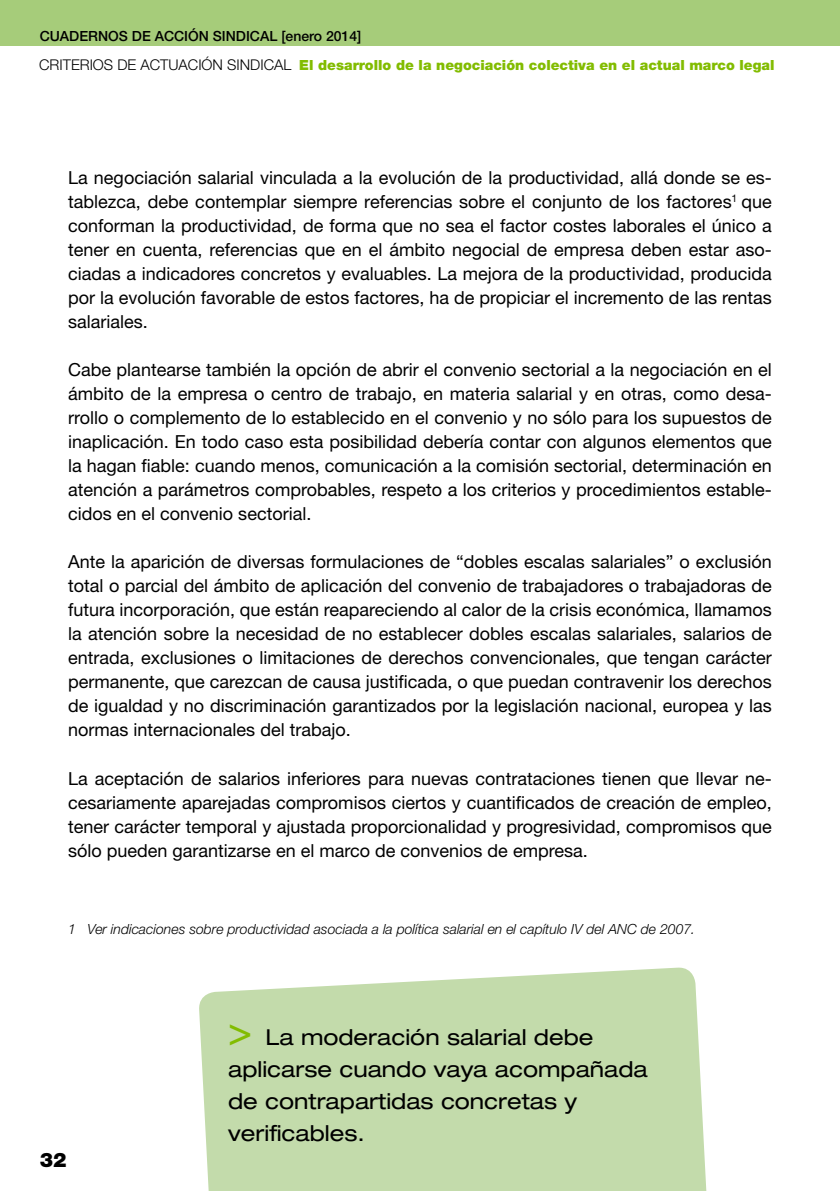
<style>
.page{position:relative;width:840px;height:1191px;background:#fff}
.page>*{position:absolute;margin:0;border:0;box-sizing:border-box;transform-origin:0 0}
.t1{font:expanded 22px/32px "Helvetica Neue";color:#000}
.t2{font:900 20px "Helvetica Neue";color:#000}
.t3{font:18px/24px "Helvetica Neue";color:#000;text-align:justify}
.t4{font:italic 300 14px "Helvetica Neue";color:#000}
.t5{font:900 14px "Helvetica Neue";color:#82bc00}
.t6{font:500 14px "Helvetica Neue";color:#000}
.s1{font-weight:300;font-size:14.8px;color:#000}
.s2{font-size:40px;color:#82bc00}
</style>
<div class="page">
<div style="left:0;top:0;width:839px;height:45px;background:#a6cc7a"></div>
<svg style="left:199px;top:967px;width:508px;height:224px;background:#c7ddb1"></svg>
<p class="t6" style="left:40px;top:28px;width:323px">CUADERNOS DE ACCIÓN SINDICAL [enero 2014]</p>
<p class="t5" style="left:39px;top:57px;width:736px"><span class="s1">CRITERIOS DE ACTUACIÓN SINDICAL</span> El desarrollo de la negociación colectiva en el actual marco legal</p>
<p class="t3" style="left:68px;top:166px;width:705px">La negociación salarial vinculada a la evolución de la productividad, allá donde se es&shy;tablezca, debe contemplar siempre referencias sobre el conjunto de los factores<sup>1</sup> que conforman la productividad, de forma que no sea el factor costes laborales el único a tener en cuenta, referencias que en el ámbito negocial de empresa deben estar aso&shy;ciadas a indicadores concretos y evaluables. La mejora de la productividad, producida por la evolución favorable de estos factores, ha de propiciar el incremento de las rentas salariales.</p>
<p class="t3" style="left:68px;top:358px;width:704px">Cabe plantearse también la opción de abrir el convenio sectorial a la negociación en el ámbito de la empresa o centro de trabajo, en materia salarial y en otras, como desa&shy;rrollo o complemento de lo establecido en el convenio y no sólo para los supuestos de inaplicación. En todo caso esta posibilidad debería contar con algunos elementos que la hagan fiable: cuando menos, comunicación a la comisión sectorial, determinación en atención a parámetros comprobables, respeto a los criterios y procedimientos estable&shy;cidos en el convenio sectorial.</p>
<p class="t3" style="left:68px;top:550px;width:705px">Ante la aparición de diversas formulaciones de “dobles escalas salariales” o exclusión total o parcial del ámbito de aplicación del convenio de trabajadores o trabajadoras de futura incorporación, que están reapareciendo al calor de la crisis económica, llamamos la atención sobre la necesidad de no establecer dobles escalas salariales, salarios de entrada, exclusiones o limitaciones de derechos convencionales, que tengan carácter permanente, que carezcan de causa justificada, o que puedan contravenir los derechos de igualdad y no discriminación garantizados por la legislación nacional, europea y las normas internacionales del trabajo.</p>
<p class="t3" style="left:68px;top:766px;width:704px">La aceptación de salarios inferiores para nuevas contrataciones tienen que llevar ne&shy;cesariamente aparejadas compromisos ciertos y cuantificados de creación de empleo, tener carácter temporal y ajustada proporcionalidad y progresividad, compromisos que sólo pueden garantizarse en el marco de convenios de empresa.</p>
<p class="t4" style="left:68px;top:920px;width:628px">1 Ver indicaciones sobre productividad asociada a la política salarial en el capítulo IV del ANC de 2007.</p>
<p class="t2" style="left:40px;top:1147px;width:28px">32</p>
<p class="t1" style="left:228px;top:1020px;width:421px"><span class="s2">&gt;</span> La moderación salarial debe aplicarse cuando vaya acompañada de contrapartidas concretas y verificables.</p>
</div>
